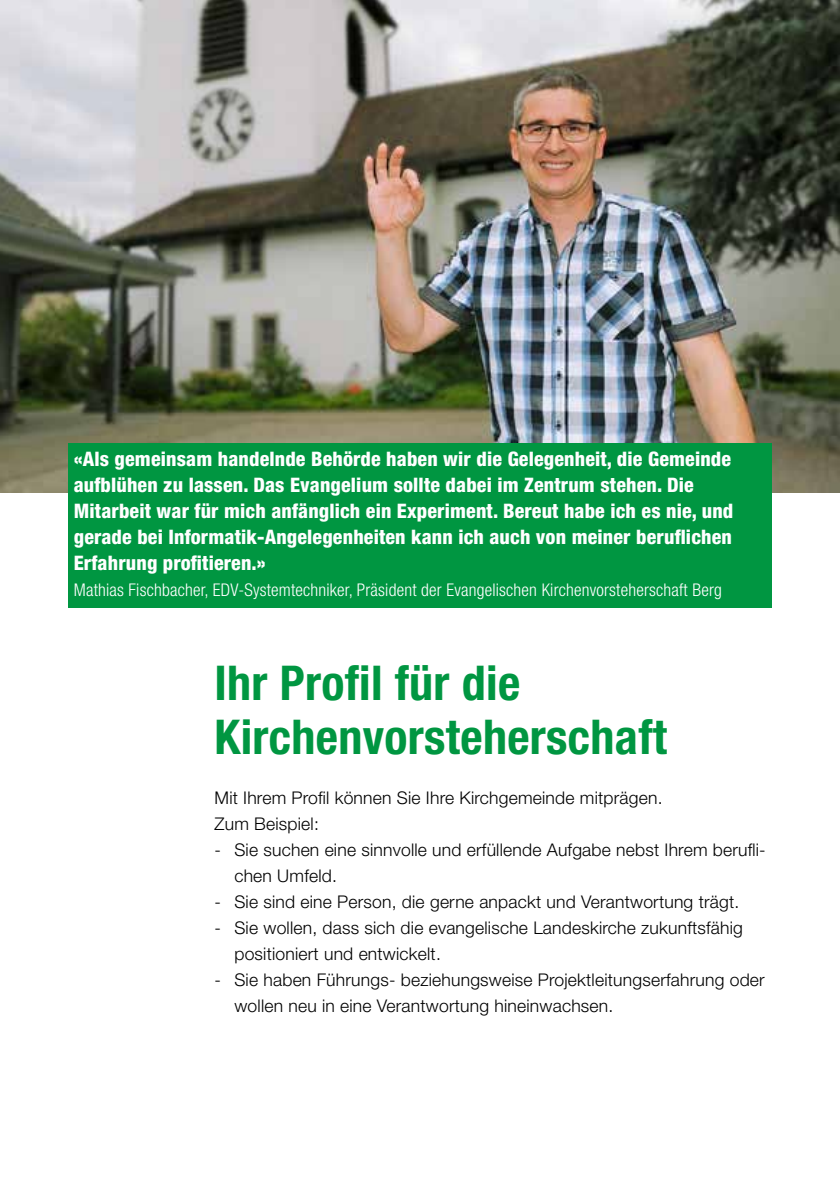
<style>
.page{position:relative;width:840px;height:1191px;background:#fff}
.page>*{position:absolute;margin:0;border:0;box-sizing:border-box;transform-origin:0 0}
.t1{font:700 condensed 48px/54px "Helvetica Neue LT Std";letter-spacing:.005em;color:#009641}
.t2{font:800 condensed 20px/26px "Helvetica Neue LT Std";letter-spacing:.01em;color:#fff}
.t3{font:300 17.6px/26px "Helvetica Neue LT Std";letter-spacing:.01em;color:#000}
.t4{font:300 condensed 17.6px "Helvetica Neue LT Std";letter-spacing:.01em;color:#fff}
</style>
<div class="page">
<img style="left:0;top:0;width:839px;height:492px">
<div style="left:68px;top:443px;width:703px;height:164px;background:#009641"></div>
<p class="t2" style="left:74px;top:446px;width:660px">«Als gemeinsam handelnde Behörde haben wir die Gelegenheit, die Gemeinde aufblühen zu lassen. Das Evangelium sollte dabei im Zentrum stehen. Die Mitarbeit war für mich anfänglich ein Experiment. Bereut habe ich es nie, und gerade bei Informatik-Angelegenheiten kann ich auch von meiner beruflichen Erfahrung profitieren.»</p>
<p class="t4" style="left:74px;top:580px;width:649px">Mathias Fischbacher, EDV-Systemtechniker, Präsident der Evangelischen Kirchenvorsteherschaft Berg</p>
<h1 class="t1" style="left:214px;top:655px;width:454px">Ihr Profil für die<br>Kirchenvorsteherschaft</h1>
<p class="t3" style="left:214px;top:784px;width:449px">Mit Ihrem Profil können Sie Ihre Kirchgemeinde mitprägen.<br>Zum Beispiel:</p>
<p class="t3" style="left:234px;top:836px;width:532px;text-indent:-20px">- Sie suchen eine sinnvolle und erfüllende Aufgabe nebst Ihrem berufli&shy;chen Umfeld.</p>
<p class="t3" style="left:214px;top:888px;width:526px">- Sie sind eine Person, die gerne anpackt und Verantwortung trägt.</p>
<p class="t3" style="left:234px;top:914px;width:510px;text-indent:-20px">- Sie wollen, dass sich die evangelische Landeskirche zukunftsfähig positioniert und entwickelt.</p>
<p class="t3" style="left:234px;top:966px;width:531px;text-indent:-20px">- Sie haben Führungs- beziehungsweise Projektleitungserfahrung oder wollen neu in eine Verantwortung hineinwachsen.</p>
</div>
